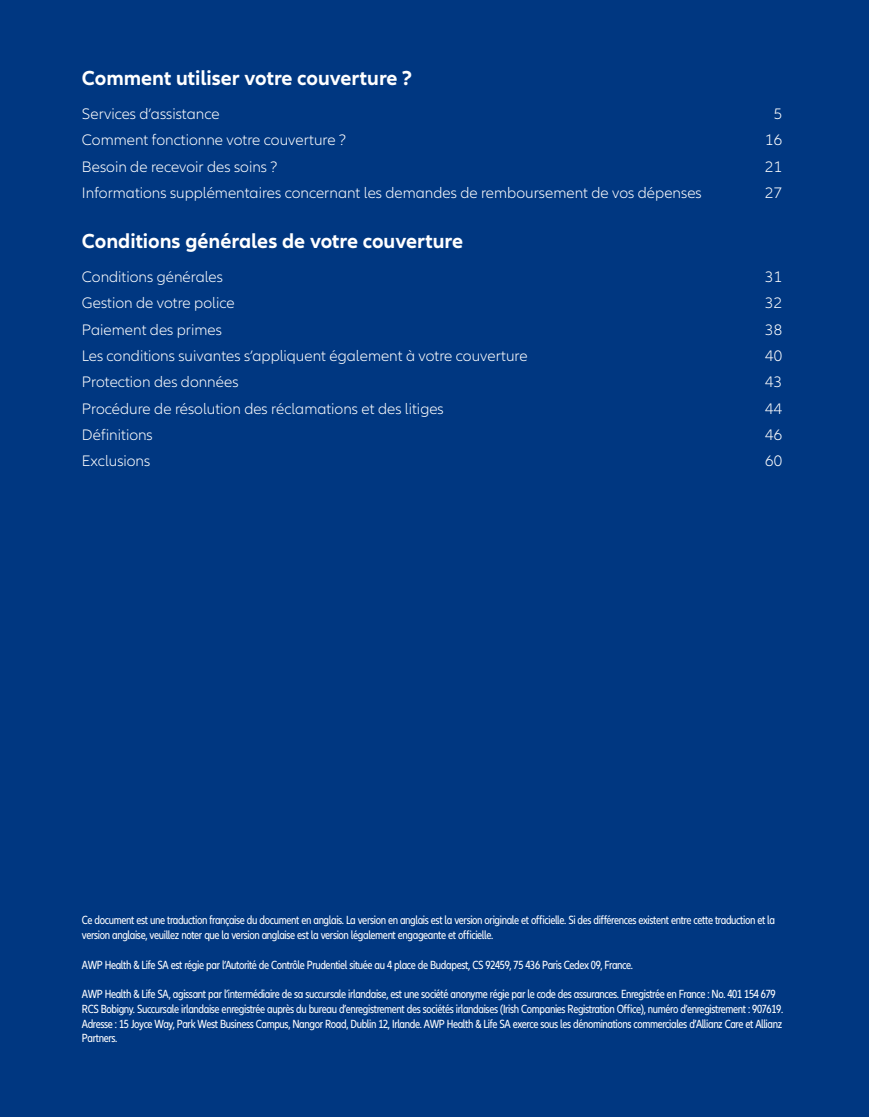
<style>
.page{position:relative;width:869px;height:1117px;background:#fff}
.page>*{position:absolute;margin:0;border:0;box-sizing:border-box;transform-origin:0 0}
.t1{font:700 21px "Allianz Neo";color:#fff}
.t2{font:300 15.75px "Allianz Neo";color:#fff}
.t3{font:condensed 12.25px/14.7px "Allianz Neo";letter-spacing:-.03em;color:#fff}
</style>
<div class="page">
<div style="left:0;top:0;width:868px;height:1116px;background:#003781"></div>
<h1 class="t1" style="left:82px;top:71px;width:332px">Comment utiliser votre couverture ?</h1>
<p class="t2" style="left:82px;top:108px;width:139px">Services d’assistance</p>
<p class="t2" style="left:773px;top:108px;width:10px">5</p>
<p class="t2" style="left:82px;top:134px;width:265px">Comment fonctionne votre couverture ?</p>
<p class="t2" style="left:764px;top:134px;width:18px">16</p>
<p class="t2" style="left:82px;top:161px;width:197px">Besoin de recevoir des soins ?</p>
<p class="t2" style="left:764px;top:161px;width:18px">21</p>
<p class="t2" style="left:82px;top:187px;width:621px">Informations supplémentaires concernant les demandes de remboursement de vos dépenses</p>
<p class="t2" style="left:764px;top:187px;width:18px">27</p>
<h1 class="t1" style="left:82px;top:233px;width:382px">Conditions générales de votre couverture</h1>
<p class="t2" style="left:82px;top:271px;width:142px">Conditions générales</p>
<p class="t2" style="left:764px;top:271px;width:18px">31</p>
<p class="t2" style="left:82px;top:297px;width:154px">Gestion de votre police</p>
<p class="t2" style="left:764px;top:297px;width:18px">32</p>
<p class="t2" style="left:82px;top:323px;width:141px">Paiement des primes</p>
<p class="t2" style="left:764px;top:323px;width:18px">38</p>
<p class="t2" style="left:82px;top:350px;width:447px">Les conditions suivantes s’appliquent également à votre couverture</p>
<p class="t2" style="left:764px;top:350px;width:18px">40</p>
<p class="t2" style="left:82px;top:376px;width:158px">Protection des données</p>
<p class="t2" style="left:764px;top:376px;width:18px">43</p>
<p class="t2" style="left:82px;top:402px;width:363px">Procédure de résolution des réclamations et des litiges</p>
<p class="t2" style="left:764px;top:402px;width:18px">44</p>
<p class="t2" style="left:82px;top:429px;width:72px">Définitions</p>
<p class="t2" style="left:764px;top:429px;width:18px">46</p>
<p class="t2" style="left:82px;top:455px;width:70px">Exclusions</p>
<p class="t2" style="left:764px;top:455px;width:18px">60</p>
<p class="t3" style="left:82px;top:913px;width:694px">Ce document est une traduction française du document en anglais. La version en anglais est la version originale et officielle. Si des différences existent entre cette traduction et la version anglaise, veuillez noter que la version anglaise est la version légalement engageante et officielle.</p>
<p class="t3" style="left:82px;top:957px;width:552px">AWP Health &amp; Life SA est régie par l’Autorité de Contrôle Prudentiel située au 4 place de Budapest, CS 92459, 75 436 Paris Cedex 09, France.</p>
<p class="t3" style="left:82px;top:987px;width:702px">AWP Health &amp; Life SA, agissant par l’intermédiaire de sa succursale irlandaise, est une société anonyme régie par le code des assurances. Enregistrée en France : No. 401 154 679<br>RCS Bobigny. Succursale irlandaise enregistrée auprès du bureau d’enregistrement des sociétés irlandaises (Irish Companies Registration Office), numéro d’enregistrement : 907619.<br>Adresse : 15 Joyce Way, Park West Business Campus, Nangor Road, Dublin 12, Irlande. AWP Health &amp; Life SA exerce sous les dénominations commerciales d’Allianz Care et Allianz Partners.</p>
</div>
